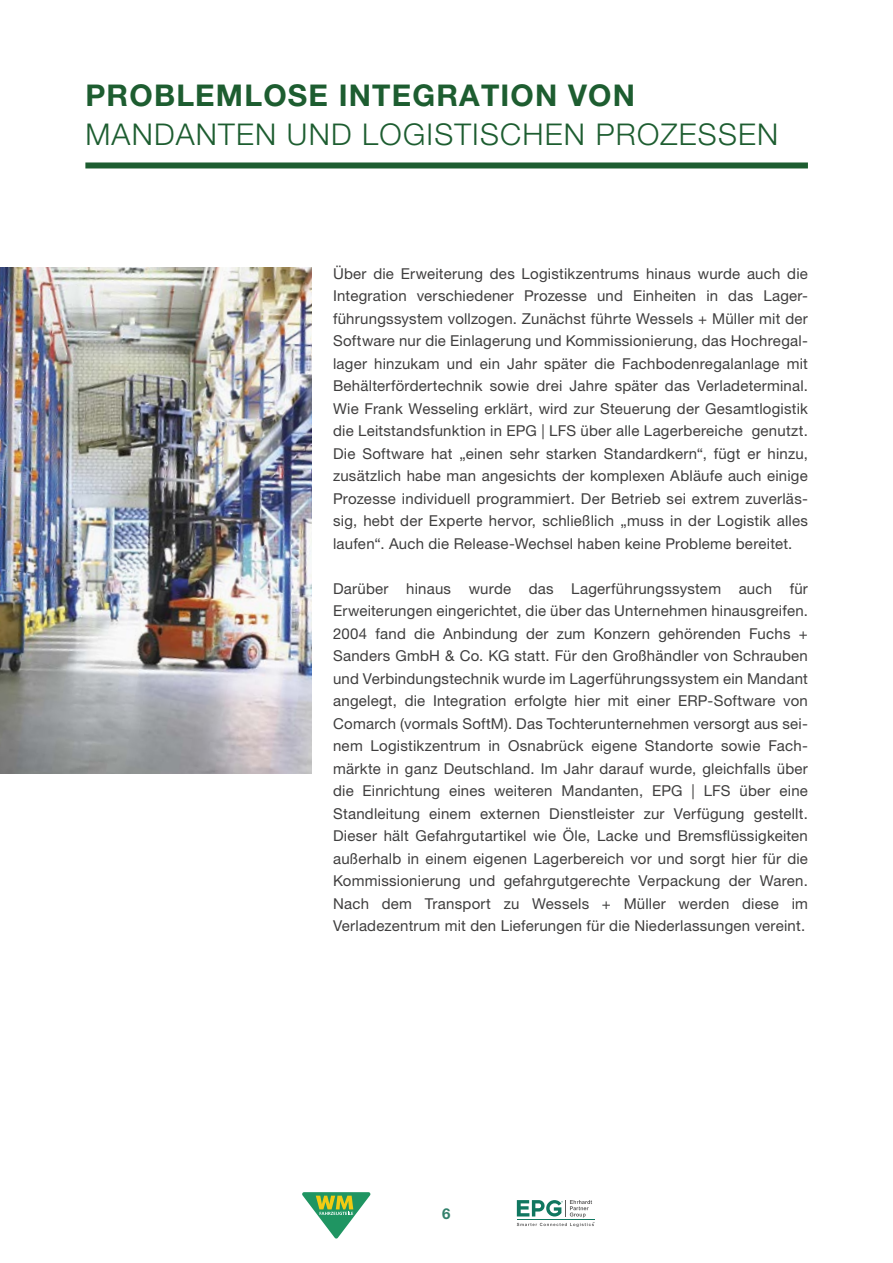
<style>
.page{position:relative;width:893px;height:1263px;background:#fff}
.page>*{position:absolute;margin:0;border:0;box-sizing:border-box;transform-origin:0 0}
.t1{font:300 30px "Helvetica Neue LT Pro";letter-spacing:.04em;color:#1d5d30}
.t2{font:700 30px "Helvetica Neue LT Pro";letter-spacing:.04em;color:#1d5d30}
.t3{font:15px/22.5px "Helvetica Neue LT Pro";letter-spacing:.015em;color:#3f3e3e;text-align:justify}
.t4{font:700 15px "Helvetica Neue LT Pro";color:#33816c}
</style>
<div class="page">
<svg style="left:517px;top:1200px;width:77px;height:27px"></svg>
<svg style="left:302px;top:1192px;width:68px;height:46px"></svg>
<img style="left:0;top:268px;width:312px;height:506px">
<div style="left:85px;top:162px;width:723px;height:6px;background:#1d5d30"></div>
<h1 class="t2" style="left:85px;top:77px;width:551px">PROBLEMLOSE INTEGRATION VON</h1>
<h1 class="t1" style="left:85px;top:116px;width:694px">MANDANTEN UND LOGISTISCHEN PROZESSEN</h1>
<p class="t3" style="left:333px;top:262px;width:476px">Über die Erweiterung des Logistikzentrums hinaus wurde auch die Integration verschiedener Prozesse und Einheiten in das Lager&shy;führungssystem vollzogen. Zunächst führte Wessels + Müller mit der Software nur die Einlagerung und Kommissionierung, das Hochregal&shy;lager hinzukam und ein Jahr später die Fachbodenregalanlage mit Behälterfördertechnik sowie drei Jahre später das Verladeterminal.<br>Wie Frank Wesseling erklärt, wird zur Steuerung der Gesamtlogistik die Leitstandsfunktion in EPG | LFS über alle Lagerbereiche genutzt.<br>Die Software hat „einen sehr starken Standardkern“, fügt er hinzu, zusätzlich habe man angesichts der komplexen Abläufe auch einige Prozesse individuell programmiert. Der Betrieb sei extrem zuverläs&shy;sig, hebt der Experte hervor, schließlich „muss in der Logistik alles laufen“. Auch die Release-Wechsel haben keine Probleme bereitet.</p>
<p class="t3" style="left:333px;top:577px;width:476px">Darüber hinaus wurde das Lagerführungssystem auch für Erweiterungen eingerichtet, die über das Unternehmen hinausgreifen.<br>2004 fand die Anbindung der zum Konzern gehörenden Fuchs + Sanders GmbH &amp; Co. KG statt. Für den Großhändler von Schrauben und Verbindungstechnik wurde im Lagerführungssystem ein Mandant angelegt, die Integration erfolgte hier mit einer ERP-Software von Comarch (vormals SoftM). Das Tochterunternehmen versorgt aus sei&shy;nem Logistikzentrum in Osnabrück eigene Standorte sowie Fach&shy;märkte in ganz Deutschland. Im Jahr darauf wurde, gleichfalls über die Einrichtung eines weiteren Mandanten, EPG | LFS über eine Standleitung einem externen Dienstleister zur Verfügung gestellt.<br>Dieser hält Gefahrgutartikel wie Öle, Lacke und Bremsflüssigkeiten außerhalb in einem eigenen Lagerbereich vor und sorgt hier für die Kommissionierung und gefahrgutgerechte Verpackung der Waren.<br>Nach dem Transport zu Wessels + Müller werden diese im Verladezentrum mit den Lieferungen für die Niederlassungen vereint.</p>
<p class="t4" style="left:442px;top:1205px;width:10px">6</p>
</div>
